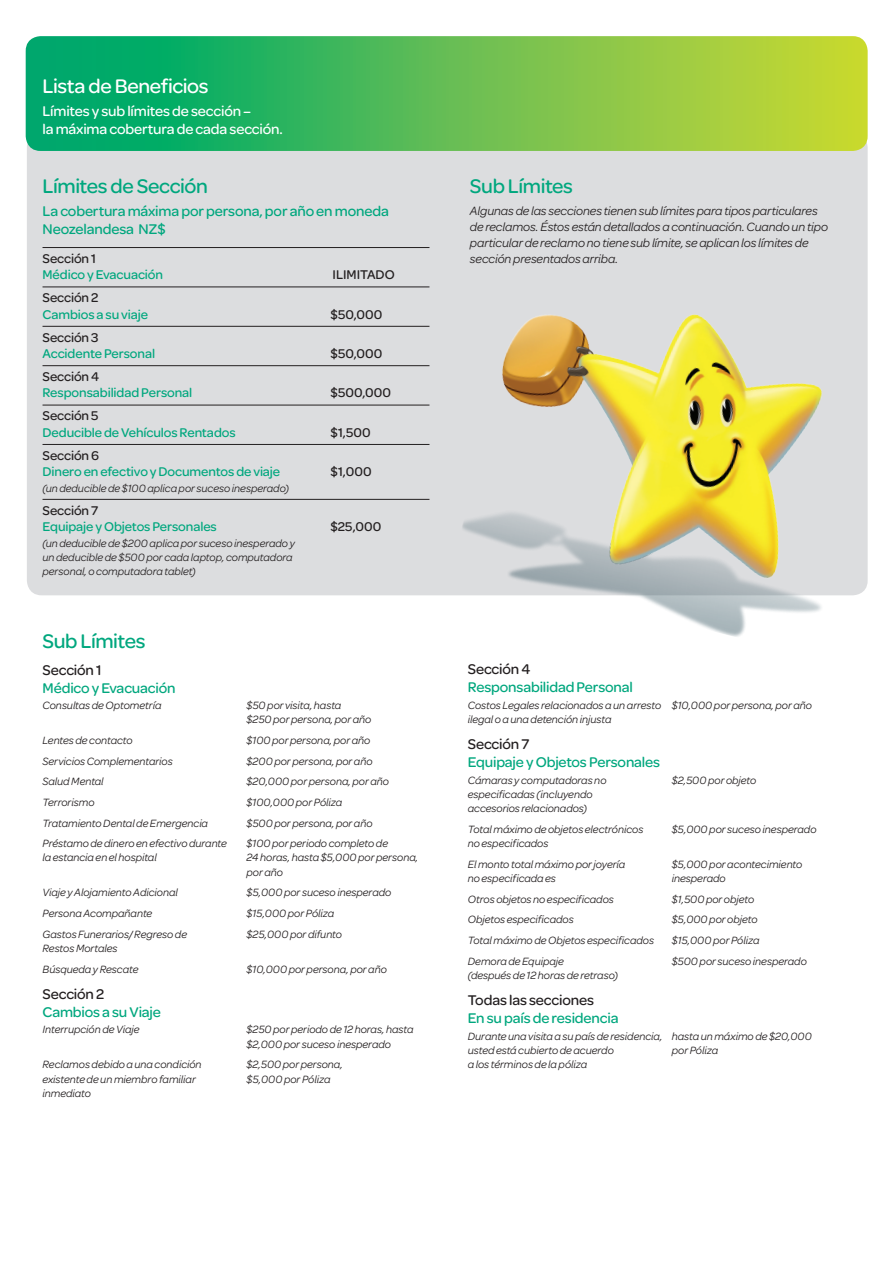
<style>
.page{position:relative;width:893px;height:1263px;background:#fff}
.page>*{position:absolute;margin:0;border:0;box-sizing:border-box;transform-origin:0 0}
._14pt_Large_Green_He{font:500 21px "Omnes";letter-spacing:-.02em;color:#00a77e}
._14pt_Large_Green_He-2{font:500 21px "Omnes";letter-spacing:-.015em;color:#fff}
._10pt_Small_Green_He{font:500 15px/18px "Omnes";letter-spacing:-.01em;color:#00a77e}
._10pt_Small_Green_He-2{font:500 15px/18px "Omnes";letter-spacing:-.01em;color:#fff}
.t1{font:500 13.5px/16.5px "Omnes";letter-spacing:-.005em;color:#00a77e}
.t2{font:500 13.5px "Omnes";letter-spacing:.005em;color:#231f20}
._8_5pt_Body_text{font:italic 12.75px/15.8px "Omnes";letter-spacing:-.005em;color:#231f20}
._7_5pt_Sublimits_tex{font:italic 11.25px/14.2px "Omnes";color:#231f20}
.s1{color:#231f20}
</style>
<div class="page">
<div style="left:27px;top:133px;width:841px;height:462px;background:#dcdddf;border-radius:15px"></div>
<svg style="left:26px;top:36px;width:842px;height:115px;background:#5ebe52"></svg>
<hr style="left:43px;top:247px;width:386px;height:1px;background:#231f20">
<hr style="left:43px;top:287px;width:386px;height:1px;background:#231f20">
<hr style="left:43px;top:326px;width:386px;height:1px;background:#231f20">
<hr style="left:43px;top:365px;width:386px;height:1px;background:#231f20">
<hr style="left:43px;top:405px;width:386px;height:1px;background:#231f20">
<hr style="left:43px;top:444px;width:386px;height:1px;background:#231f20">
<hr style="left:43px;top:499px;width:386px;height:1px;background:#231f20">
<img style="left:441px;top:267px;width:427px;height:370px">
<p class="_14pt_Large_Green_He-2" style="left:43px;top:75px;width:167px">Lista de Beneficios</p>
<p class="_10pt_Small_Green_He-2" style="left:43px;top:102px;width:242px">Límites y sub límites de sección –<br>la máxima cobertura de cada sección.</p>
<p class="_14pt_Large_Green_He" style="left:43px;top:174px;width:167px">Límites de Sección</p>
<p class="_10pt_Small_Green_He" style="left:43px;top:202px;width:348px">La cobertura máxima por persona, por año en moneda<br>Neozelandesa NZ$</p>
<p class="t1" style="left:43px;top:250px;width:122px"><span class="s1">Sección 1<br></span>Médico y Evacuación</p>
<p class="t2" style="left:333px;top:267px;width:64px">ILIMITADO</p>
<p class="t1" style="left:43px;top:289px;width:107px"><span class="s1">Sección 2<br></span>Cambios a su viaje</p>
<p class="t1" style="left:43px;top:329px;width:114px"><span class="s1">Sección 3<br></span>Accidente Personal</p>
<p class="t1" style="left:43px;top:368px;width:151px"><span class="s1">Sección 4<br></span>Responsabilidad Personal</p>
<p class="t1" style="left:43px;top:408px;width:195px"><span class="s1">Sección 5<br></span>Deducible de Vehículos Rentados</p>
<p class="t1" style="left:43px;top:447px;width:239px"><span class="s1">Sección 6<br></span>Dinero en efectivo y Documentos de viaje</p>
<p class="_7_5pt_Sublimits_tex" style="left:43px;top:481px;width:248px">(un deducible de $100 aplica por suceso inesperado)</p>
<p class="t1" style="left:43px;top:502px;width:176px"><span class="s1">Sección 7<br></span>Equipaje y Objetos Personales</p>
<p class="_7_5pt_Sublimits_tex" style="left:43px;top:536px;width:254px">(un deducible de $200 aplica por suceso inesperado y un deducible de $500 por cada laptop, computadora personal, o computadora tablet)</p>
<p class="t2" style="left:331px;top:307px;width:53px">$50,000</p>
<p class="t2" style="left:331px;top:346px;width:53px">$50,000</p>
<p class="t2" style="left:331px;top:385px;width:62px">$500,000</p>
<p class="t2" style="left:331px;top:425px;width:42px">$1,500</p>
<p class="t2" style="left:331px;top:464px;width:43px">$1,000</p>
<p class="t2" style="left:331px;top:519px;width:52px">$25,000</p>
<p class="_14pt_Large_Green_He" style="left:43px;top:629px;width:105px">Sub Límites</p>
<p class="_10pt_Small_Green_He" style="left:43px;top:661px;width:135px"><span class="s1">Sección 1<br></span>Médico y Evacuación</p>
<p class="_7_5pt_Sublimits_tex" style="left:43px;top:698px;width:120px">Consultas de Optometría</p>
<p class="_7_5pt_Sublimits_tex" style="left:247px;top:698px;width:126px">$50 por visita, hasta<br>$250 por persona, por año</p>
<p class="_7_5pt_Sublimits_tex" style="left:43px;top:733px;width:92px">Lentes de contacto</p>
<p class="_7_5pt_Sublimits_tex" style="left:247px;top:733px;width:125px">$100 por persona, por año</p>
<p class="_7_5pt_Sublimits_tex" style="left:43px;top:754px;width:132px">Servicios Complementarios</p>
<p class="_7_5pt_Sublimits_tex" style="left:247px;top:754px;width:128px">$200 por persona, por año</p>
<p class="_7_5pt_Sublimits_tex" style="left:43px;top:774px;width:63px">Salud Mental</p>
<p class="_7_5pt_Sublimits_tex" style="left:247px;top:774px;width:144px">$20,000 por persona, por año</p>
<p class="_7_5pt_Sublimits_tex" style="left:43px;top:795px;width:54px">Terrorismo</p>
<p class="_7_5pt_Sublimits_tex" style="left:247px;top:795px;width:97px">$100,000 por Póliza</p>
<p class="_7_5pt_Sublimits_tex" style="left:43px;top:816px;width:167px">Tratamiento Dental de Emergencia</p>
<p class="_7_5pt_Sublimits_tex" style="left:247px;top:816px;width:128px">$500 por persona, por año</p>
<p class="_7_5pt_Sublimits_tex" style="left:43px;top:836px;width:186px">Préstamo de dinero en efectivo durante</p>
<p class="_7_5pt_Sublimits_tex" style="left:247px;top:836px;width:143px">$100 por periodo completo de</p>
<p class="_7_5pt_Sublimits_tex" style="left:43px;top:851px;width:116px">la estancia en el hospital</p>
<p class="_7_5pt_Sublimits_tex" style="left:247px;top:851px;width:173px">24 horas, hasta $5,000 por persona, por año</p>
<p class="_7_5pt_Sublimits_tex" style="left:43px;top:885px;width:137px">Viaje y Alojamiento Adicional</p>
<p class="_7_5pt_Sublimits_tex" style="left:247px;top:885px;width:146px">$5,000 por suceso inesperado</p>
<p class="_7_5pt_Sublimits_tex" style="left:43px;top:906px;width:111px">Persona Acompañante</p>
<p class="_7_5pt_Sublimits_tex" style="left:247px;top:906px;width:89px">$15,000 por Póliza</p>
<p class="_7_5pt_Sublimits_tex" style="left:43px;top:927px;width:146px">Gastos Funerarios/ Regreso de</p>
<p class="_7_5pt_Sublimits_tex" style="left:247px;top:927px;width:97px">$25,000 por difunto</p>
<p class="_7_5pt_Sublimits_tex" style="left:43px;top:941px;width:77px">Restos Mortales</p>
<p class="_7_5pt_Sublimits_tex" style="left:43px;top:962px;width:97px">Búsqueda y Rescate</p>
<p class="_7_5pt_Sublimits_tex" style="left:247px;top:962px;width:142px">$10,000 por persona, por año</p>
<p class="_10pt_Small_Green_He" style="left:43px;top:985px;width:120px"><span class="s1">Sección 2<br></span>Cambios a su Viaje</p>
<p class="_7_5pt_Sublimits_tex" style="left:43px;top:1022px;width:98px">Interrupción de Viaje</p>
<p class="_7_5pt_Sublimits_tex" style="left:247px;top:1022px;width:168px">$250 por periodo de 12 horas, hasta $2,000 por suceso inesperado</p>
<p class="_7_5pt_Sublimits_tex" style="left:43px;top:1057px;width:161px">Reclamos debido a una condición</p>
<p class="_7_5pt_Sublimits_tex" style="left:247px;top:1057px;width:98px">$2,500 por persona,</p>
<p class="_7_5pt_Sublimits_tex" style="left:43px;top:1072px;width:155px">existente de un miembro familiar</p>
<p class="_7_5pt_Sublimits_tex" style="left:247px;top:1072px;width:86px">$5,000 por Póliza</p>
<p class="_7_5pt_Sublimits_tex" style="left:43px;top:1086px;width:50px">inmediato</p>
<p class="_14pt_Large_Green_He" style="left:470px;top:174px;width:105px">Sub Límites</p>
<p class="_8_5pt_Body_text" style="left:470px;top:203px;width:360px">Algunas de las secciones tienen sub límites para tipos particulares de reclamos. Éstos están detallados a continuación. Cuando un tipo particular de reclamo no tiene sub límite, se aplican los límites de sección presentados arriba.</p>
<p class="_10pt_Small_Green_He" style="left:468px;top:660px;width:167px"><span class="s1">Sección 4<br></span>Responsabilidad Personal</p>
<p class="_7_5pt_Sublimits_tex" style="left:468px;top:698px;width:346px">Costos Legales relacionados a un arresto $10,000 por persona, por año ilegal o a una detención injusta</p>
<p class="_10pt_Small_Green_He" style="left:468px;top:735px;width:194px"><span class="s1">Sección 7<br></span>Equipaje y Objetos Personales</p>
<p class="_7_5pt_Sublimits_tex" style="left:468px;top:773px;width:140px">Cámaras y computadoras no</p>
<p class="_7_5pt_Sublimits_tex" style="left:672px;top:773px;width:86px">$2,500 por objeto</p>
<p class="_7_5pt_Sublimits_tex" style="left:468px;top:787px;width:126px">especificadas (incluyendo accesorios relacionados)</p>
<p class="_7_5pt_Sublimits_tex" style="left:468px;top:822px;width:177px">Total máximo de objetos electrónicos</p>
<p class="_7_5pt_Sublimits_tex" style="left:672px;top:822px;width:146px">$5,000 por suceso inesperado</p>
<p class="_7_5pt_Sublimits_tex" style="left:468px;top:836px;width:82px">no especificados</p>
<p class="_7_5pt_Sublimits_tex" style="left:468px;top:857px;width:159px">El monto total máximo por joyería</p>
<p class="_7_5pt_Sublimits_tex" style="left:672px;top:857px;width:132px">$5,000 por acontecimiento</p>
<p class="_7_5pt_Sublimits_tex" style="left:468px;top:871px;width:90px">no especificada es</p>
<p class="_7_5pt_Sublimits_tex" style="left:672px;top:871px;width:55px">inesperado</p>
<p class="_7_5pt_Sublimits_tex" style="left:468px;top:892px;width:148px">Otros objetos no especificados</p>
<p class="_7_5pt_Sublimits_tex" style="left:672px;top:892px;width:84px">$1,500 por objeto</p>
<p class="_7_5pt_Sublimits_tex" style="left:468px;top:912px;width:107px">Objetos especificados</p>
<p class="_7_5pt_Sublimits_tex" style="left:672px;top:912px;width:87px">$5,000 por objeto</p>
<p class="_7_5pt_Sublimits_tex" style="left:468px;top:933px;width:188px">Total máximo de Objetos especificados</p>
<p class="_7_5pt_Sublimits_tex" style="left:672px;top:933px;width:89px">$15,000 por Póliza</p>
<p class="_7_5pt_Sublimits_tex" style="left:468px;top:954px;width:98px">Demora de Equipaje</p>
<p class="_7_5pt_Sublimits_tex" style="left:672px;top:954px;width:137px">$500 por suceso inesperado</p>
<p class="_7_5pt_Sublimits_tex" style="left:468px;top:968px;width:152px">(después de 12 horas de retraso)</p>
<p class="_10pt_Small_Green_He" style="left:468px;top:991px;width:152px"><span class="s1">Todas las secciones<br></span>En su país de residencia</p>
<p class="_7_5pt_Sublimits_tex" style="left:468px;top:1029px;width:346px">Durante una visita a su país de residencia, hasta un máximo de $20,000 usted está cubierto de acuerdo</p>
<p class="_7_5pt_Sublimits_tex" style="left:672px;top:1043px;width:48px">por Póliza</p>
<p class="_7_5pt_Sublimits_tex" style="left:468px;top:1057px;width:121px">a los términos de la póliza</p>
</div>
